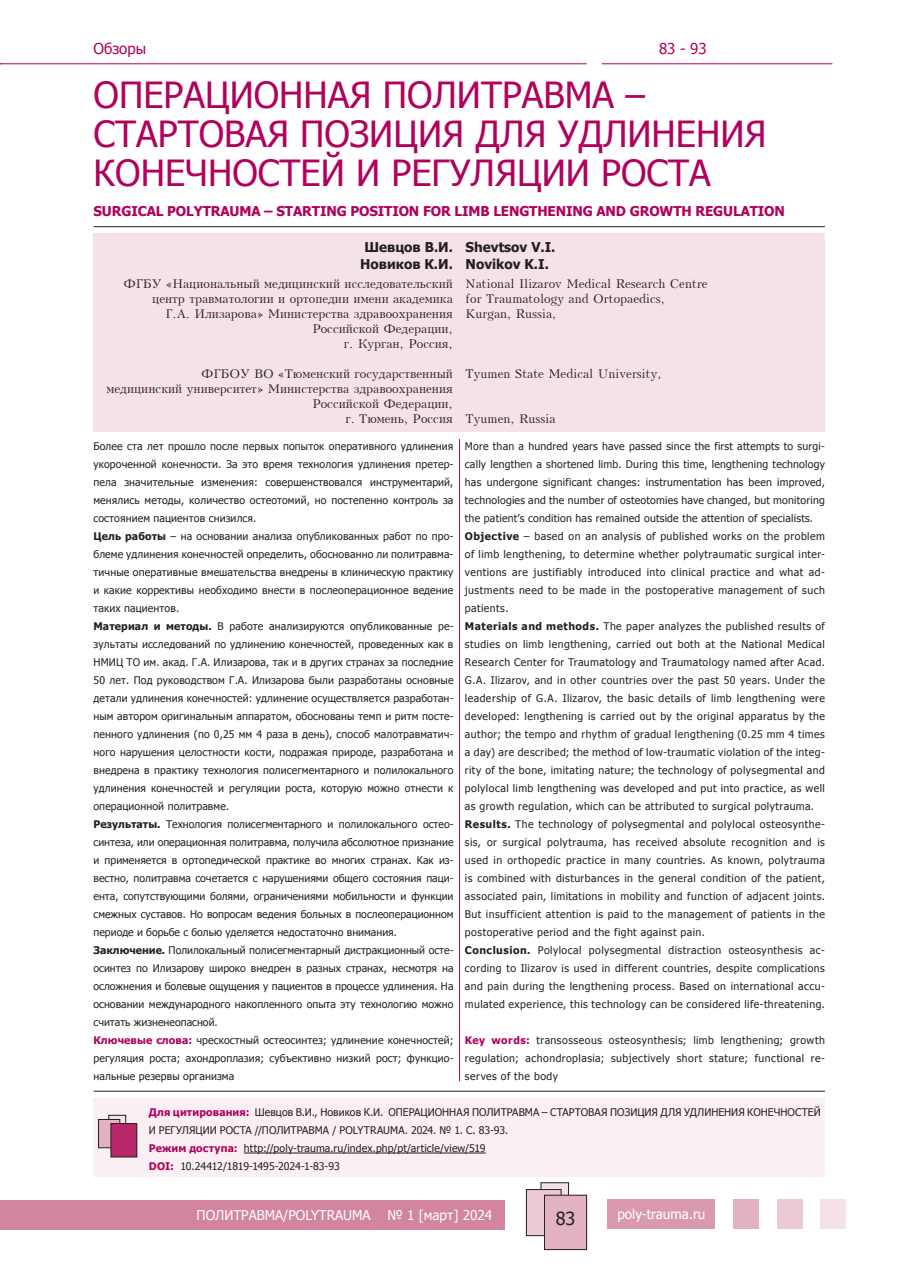
<style>
.page{position:relative;width:910px;height:1280px;background:#fff}
.page>*{position:absolute;margin:0;border:0;box-sizing:border-box;transform-origin:0 0}
.t1{font:36px/39px "Tahoma";color:#b1015c}
.t2{font:18px "Tahoma";color:#231f20}
.t3{font:15px "Tahoma";color:#b1015c}
.t4{font:700 13.5px "Tahoma";letter-spacing:-.01em;color:#b1015c}
.t5{font:13.5px "Tahoma";color:#fff}
.t6{font:700 13.5px/16.5px "Tahoma";color:#231f20;text-align:center}
.t7{font:12px/15px "Kudrashov Plain";color:#231f20;text-align:right}
.t8{font:10.5px/18px "Tahoma";letter-spacing:.01em;color:#231f20}
.t9{font:10.5px/18px "Tahoma";letter-spacing:.04em;color:#231f20}
.s1{font-weight:700}
.s2{font-weight:700;color:#b1015c}
</style>
<div class="page">
<div style="left:607px;top:1198px;width:107px;height:30px;background:#da9aae"></div>
<div style="left:733px;top:1198px;width:26px;height:30px;background:#e3b2c1"></div>
<div style="left:777px;top:1198px;width:26px;height:30px;background:#eccad4"></div>
<div style="left:821px;top:1198px;width:25px;height:30px;background:#f5e2e7"></div>
<div style="left:0;top:1200px;width:505px;height:29px;background:#d3859f"></div>
<div style="left:541px;top:1183px;width:28px;height:36px;background:#f5e2e7"></div>
<div style="left:541px;top:1182px;width:28px;height:37px;border:1px solid #231f20"></div>
<div style="left:526px;top:1189px;width:35px;height:47px;background:#eccad4"></div>
<div style="left:526px;top:1189px;width:35px;height:47px;border:1px solid #231f20"></div>
<div style="left:544px;top:1195px;width:43px;height:54px;background:#e3b2c1"></div>
<div style="left:544px;top:1195px;width:43px;height:55px;border:1px solid #231f20"></div>
<hr style="left:0;top:63px;width:587px;height:1px;background:#b1015c">
<hr style="left:602px;top:63px;width:230px;height:1px;background:#b1015c">
<hr style="left:94px;top:226px;width:731px;height:1px;background:#231f20">
<div style="left:94px;top:234px;width:731px;height:198px;background:#f5e2e7"></div>
<hr style="left:459px;top:439px;width:1px;height:642px;background:#b1015c">
<div style="left:94px;top:1098px;width:731px;height:79px;background:#faf0f3"></div>
<hr style="left:244px;top:1153px;width:242px;height:1px;background:#231f20">
<hr style="left:94px;top:1091px;width:731px;height:1px;background:#231f20">
<div style="left:109px;top:1115px;width:17px;height:23px;background:#f5e2e7"></div>
<div style="left:109px;top:1115px;width:17px;height:23px;border:1px solid #231f20"></div>
<div style="left:99px;top:1119px;width:21px;height:29px;background:#e3b2c1"></div>
<div style="left:98px;top:1119px;width:22px;height:29px;border:1px solid #231f20"></div>
<div style="left:111px;top:1123px;width:26px;height:34px;background:#b82768"></div>
<div style="left:111px;top:1123px;width:26px;height:34px;border:1px solid #231f20"></div>
<h3 class="t3" style="left:94px;top:38px;width:54px">Обзоры</h3>
<h3 class="t3" style="left:659px;top:38px;width:49px">83 - 93</h3>
<h1 class="t1" style="left:94px;top:74px;width:674px">ОПЕРАЦИОННАЯ ПОЛИТРАВМА –<br>СТАРТОВАЯ ПОЗИЦИЯ ДЛЯ УДЛИНЕНИЯ<br>КОНЕЧНОСТЕЙ И РЕГУЛЯЦИИ РОСТА</h1>
<p class="t4" style="left:94px;top:202px;width:693px">SURGICAL POLYTRAUMA – STARTING POSITION FOR LIMB LENGTHENING AND GROWTH REGULATION</p>
<p class="t6" style="left:360px;top:238px;width:94px">Шевцов В.И.<br>Новиков К.И.</p>
<p class="t7" style="left:124px;top:276px;width:331px">ФГБУ «Национальный медицинский исследовательский центр травматологии и ортопедии имени академика<br>Г.А. Илизарова» Министерства здравоохранения Российской Федерации,<br>г. Курган, Россия,</p>
<p class="t7" style="left:106px;top:366px;width:348px">ФГБОУ ВО «Тюменский государственный<br>медицинский университет» Министерства здравоохранения Российской Федерации,<br>г. Тюмень, Россия</p>
<p class="t6" style="left:466px;top:238px;width:91px;text-align:left">Shevtsov V.I.<br>Novikov K.I.</p>
<p class="t7" style="left:466px;top:276px;width:244px;text-align:left">National Ilizarov Medical Research Centre for Traumatology and Ortopaedics,<br>Kurgan, Russia,</p>
<p class="t7" style="left:466px;top:366px;width:197px">Tyumen State Medical University,</p>
<p class="t7" style="left:466px;top:411px;width:91px">Tyumen, Russia</p>
<p class="t8" style="left:94px;top:437px;width:362px">Более ста лет прошло после первых попыток оперативного удлинения укороченной конечности. За это время технология удлинения претер&shy;пела значительные изменения: совершенствовался инструментарий, менялись методы, количество остеотомий, но постепенно контроль за состоянием пациентов снизился.<br><span class="s1">Цель работы</span> – на основании анализа опубликованных работ по про&shy;блеме удлинения конечностей определить, обоснованно ли политравма&shy;тичные оперативные вмешательства внедрены в клиническую практику и какие коррективы необходимо внести в послеоперационное ведение таких пациентов.<br><span class="s1">Материал и методы.</span> В работе анализируются опубликованные ре&shy;зультаты исследований по удлинению конечностей, проведенных как в НМИЦ ТО им. акад. Г.А. Илизарова, так и в других странах за последние 50 лет. Под руководством Г.А. Илизарова были разработаны основные детали удлинения конечностей: удлинение осуществляется разработан&shy;ным автором оригинальным аппаратом, обоснованы темп и ритм посте&shy;пенного удлинения (по 0,25 мм 4 раза в день), способ малотравматич&shy;ного нарушения целостности кости, подражая природе, разработана и внедрена в практику технология полисегментарного и полилокального удлинения конечностей и регуляции роста, которую можно отнести к операционной политравме.<br><span class="s1">Результаты.</span> Технология полисегментарного и полилокального остео&shy;синтеза, или операционная политравма, получила абсолютное признание и применяется в ортопедической практике во многих странах. Как из&shy;вестно, политравма сочетается с нарушениями общего состояния паци&shy;ента, сопутствующими болями, ограничениями мобильности и функции смежных суставов. Но вопросам ведения больных в послеоперационном периоде и борьбе с болью уделяется недостаточно внимания.<br><span class="s1">Заключение.</span> Полилокальный полисегментарный дистракционный осте&shy;осинтез по Илизарову широко внедрен в разных странах, несмотря на осложнения и болевые ощущения у пациентов в процессе удлинения. На основании международного накопленного опыта эту технологию можно считать жизненеопасной.<br><span class="s2">Ключевые слова:</span> чрескостный остеосинтез; удлинение конечностей; регуляция роста; ахондроплазия; субъективно низкий рост; функцио&shy;нальные резервы организма</p>
<p class="t9" style="left:465px;top:437px;width:362px">More than a hundred years have passed since the first attempts to surgi&shy;cally lengthen a shortened limb. During this time, lengthening technology has undergone significant changes: instrumentation has been improved, technologies and the number of osteotomies have changed, but monitoring the patient’s condition has remained outside the attention of specialists.<br><span class="s1">Objective</span> – based on an analysis of published works on the problem of limb lengthening, to determine whether polytraumatic surgical inter&shy;ventions are justifiably introduced into clinical practice and what ad&shy;justments need to be made in the postoperative management of such patients.<br><span class="s1">Materials and methods.</span> The paper analyzes the published results of studies on limb lengthening, carried out both at the National Medical Research Center for Traumatology and Traumatology named after Acad.<br>G.A. Ilizarov, and in other countries over the past 50 years. Under the leadership of G.A. Ilizarov, the basic details of limb lengthening were developed: lengthening is carried out by the original apparatus by the author; the tempo and rhythm of gradual lengthening (0.25 mm 4 times a day) are described; the method of low-traumatic violation of the integ&shy;rity of the bone, imitating nature; the technology of polysegmental and polylocal limb lengthening was developed and put into practice, as well as growth regulation, which can be attributed to surgical polytrauma.<br><span class="s1">Results.</span> The technology of polysegmental and polylocal osteosynthe&shy;sis, or surgical polytrauma, has received absolute recognition and is used in orthopedic practice in many countries. As known, polytrauma is combined with disturbances in the general condition of the patient, associated pain, limitations in mobility and function of adjacent joints.<br>But insufficient attention is paid to the management of patients in the postoperative period and the fight against pain.<br><span class="s1">Conclusion.</span> Polylocal polysegmental distraction osteosynthesis ac&shy;cording to Ilizarov is used in different countries, despite complications and pain during the lengthening process. Based on international accu&shy;mulated experience, this technology can be considered life-threatening.</p>
<p class="t8" style="left:465px;top:1031px;width:361px;text-align:justify"><span class="s2">Key words:</span> transosseous osteosynthesis; limb lengthening; growth regulation; achondroplasia; subjectively short stature; functional re&shy;serves of the body</p>
<p class="t8" style="left:149px;top:1103px;width:673px"><span class="s2">Для цитирования:</span> Шевцов В.И., Новиков К.И. ОПЕРАЦИОННАЯ ПОЛИТРАВМА – СТАРТОВАЯ ПОЗИЦИЯ ДЛЯ УДЛИНЕНИЯ КОНЕЧНОСТЕЙ И РЕГУЛЯЦИИ РОСТА //ПОЛИТРАВМА / POLYTRAUMA. 2024. № 1. С. 83-93.<br><span class="s2">Режим доступа:</span> http://poly-trauma.ru/index.php/pt/article/view/519<br><span class="s2">DOI:</span> 10.24412/1819-1495-2024-1-83-93</p>
<p class="t5" style="left:197px;top:1206px;width:176px">ПОЛИТРАВМА/POLYTRAUMA</p>
<p class="t5" style="left:387px;top:1206px;width:106px">№ 1 [март] 2024</p>
<h2 class="t2" style="left:556px;top:1206px;width:21px">83</h2>
<p class="t5" style="left:617px;top:1205px;width:89px">poly-trauma.ru</p>
</div>
